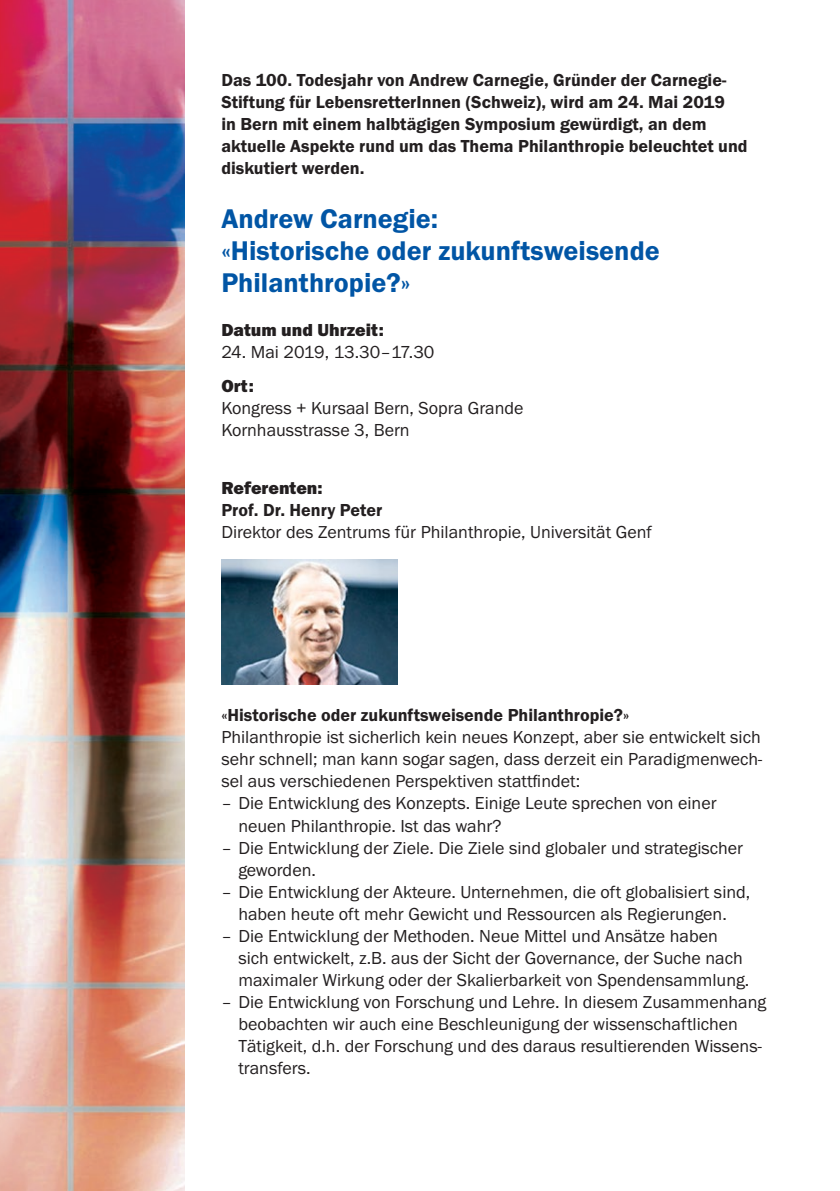
<style>
.page{position:relative;width:840px;height:1191px;background:#fff}
.page>*{position:absolute;margin:0;border:0;box-sizing:border-box;transform-origin:0 0}
.t1{font:600 28px/32px "Franklin Gothic Itc T";color:#0155a5}
.t2{font:18px/22px "Franklin Gothic Itc T";color:#231f20}
.t3{font:600 18px/22px "Franklin Gothic Itc T";color:#231f20}
.t4{font:800 18px "Franklin Gothic Itc T";color:#231f20}
</style>
<div class="page">
<img style="left:0;top:0;width:184px;height:1191px">
<img style="left:221px;top:559px;width:176px;height:125px">
<p class="t3" style="left:221px;top:69px;width:527px">Das 100. Todesjahr von Andrew Carnegie, Gründer der Carnegie-Stiftung für LebensretterInnen (Schweiz), wird am 24. Mai 2019<br>in Bern mit einem halbtägigen Symposium gewürdigt, an dem aktuelle Aspekte rund um das Thema Philanthropie beleuchtet und diskutiert werden.</p>
<h1 class="t1" style="left:221px;top:202px;width:439px">Andrew Carnegie:<br>«Historische oder zukunftsweisende<br>Philanthropie?»</h1>
<p class="t4" style="left:221px;top:320px;width:164px">Datum und Uhrzeit:</p>
<p class="t2" style="left:221px;top:341px;width:214px">24. Mai 2019, 13.30–17.30</p>
<p class="t4" style="left:221px;top:376px;width:34px">Ort:</p>
<p class="t2" style="left:221px;top:397px;width:303px">Kongress + Kursaal Bern, Sopra Grande<br>Kornhausstrasse 3, Bern</p>
<p class="t4" style="left:221px;top:478px;width:103px">Referenten:</p>
<p class="t3" style="left:221px;top:499px;width:162px">Prof. Dr. Henry Peter</p>
<p class="t2" style="left:221px;top:521px;width:432px">Direktor des Zentrums für Philanthropie, Universität Genf</p>
<p class="t3" style="left:221px;top:704px;width:409px">«Historische oder zukunftsweisende Philanthropie?»</p>
<p class="t2" style="left:221px;top:726px;width:542px;text-align:justify">Philanthropie ist sicherlich kein neues Konzept, aber sie entwickelt sich sehr schnell; man kann sogar sagen, dass derzeit ein Paradigmenwech&shy;sel aus verschiedenen Perspektiven stattfindet:</p>
<p class="t2" style="left:238px;top:792px;width:479px;text-indent:-17px">– Die Entwicklung des Konzepts. Einige Leute sprechen von einer neuen Philanthropie. Ist das wahr?</p>
<p class="t2" style="left:238px;top:836px;width:506px;text-indent:-17px">– Die Entwicklung der Ziele. Die Ziele sind globaler und strategischer geworden.</p>
<p class="t2" style="left:221px;top:880px;width:530px;text-align:center">– Die Entwicklung der Akteure. Unternehmen, die oft globalisiert sind, haben heute oft mehr Gewicht und Ressourcen als Regierungen.</p>
<p class="t2" style="left:238px;top:924px;width:512px;text-indent:-17px">– Die Entwicklung der Methoden. Neue Mittel und Ansätze haben sich entwickelt, z.B. aus der Sicht der Governance, der Suche nach maximaler Wirkung oder der Skalierbarkeit von Spendensammlung.</p>
<p class="t2" style="left:238px;top:990px;width:529px;text-indent:-17px">– Die Entwicklung von Forschung und Lehre. In diesem Zusammenhang beobachten wir auch eine Beschleunigung der wissenschaftlichen Tätigkeit, d.h. der Forschung und des daraus resultierenden Wissens&shy;transfers.</p>
</div>
